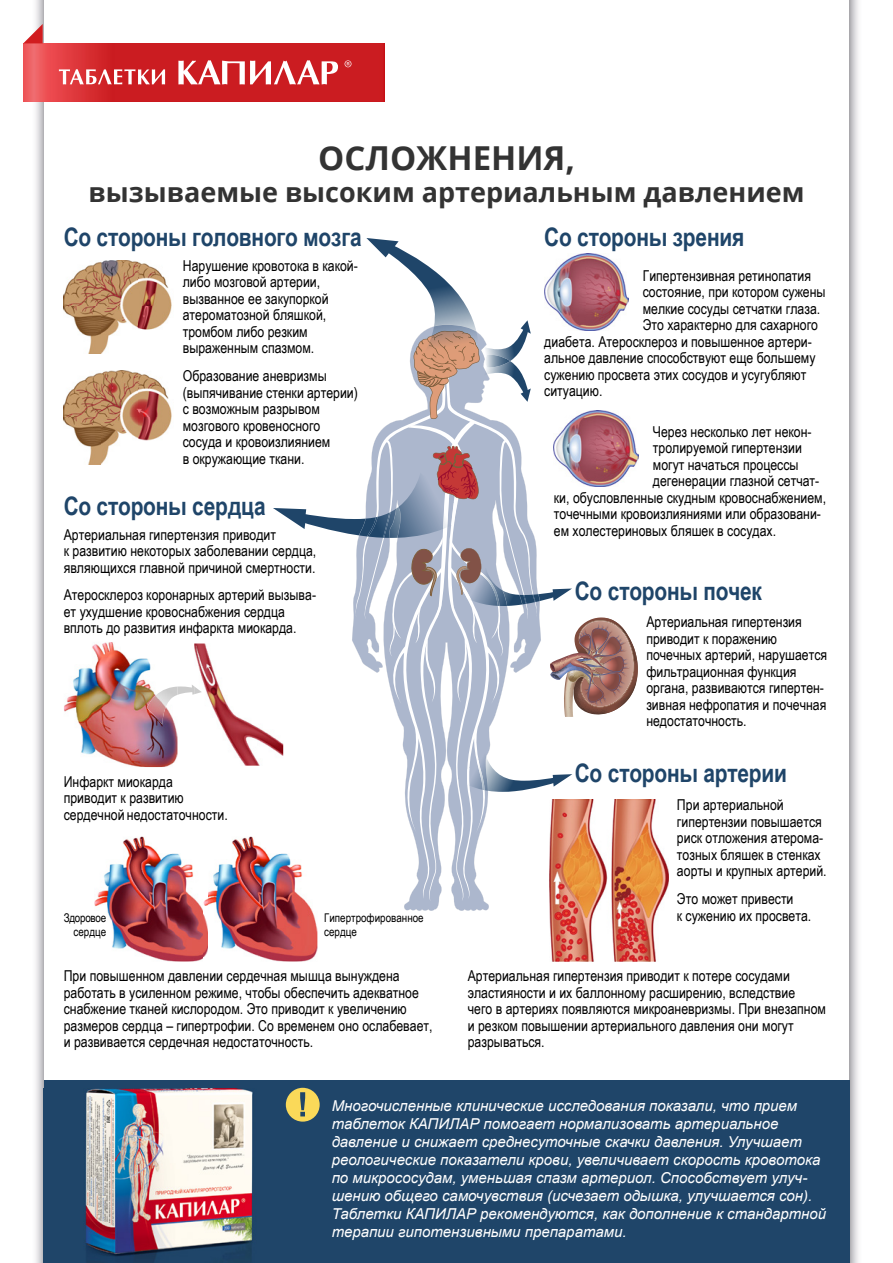
<style>
.page{position:relative;width:893px;height:1263px;background:#fff}
.page>*{position:absolute;margin:0;border:0;box-sizing:border-box;transform-origin:0 0}
.t1{font:700 33px "Open Sans";color:#333}
.t2{font:700 27px "Open Sans";color:#333}
.t3{font:700 25.5px "Arial Narrow";letter-spacing:-.01em;color:#1f4569}
.t4{font:15px/16.5px "Arial Narrow";color:#000}
.t5{font:italic 15px/18px "Arial";color:#fff}
.t6{font:12px/13.5px "Arial Narrow";color:#000}
.t7{font:12px/13.5px "Arial Narrow";letter-spacing:-.02em;color:#000;text-align:right}
</style>
<div class="page">
<svg style="left:35px;top:0;width:9px;height:1263px;background:#d4d4d8"></svg>
<svg style="left:849px;top:0;width:10px;height:1263px;background:#d0d0d3"></svg>
<img style="left:23px;top:43px;width:361px;height:59px">
<svg style="left:23px;top:24px;width:20px;height:19px"></svg>
<svg style="left:345px;top:60px;width:6px;height:7px"></svg>
<svg style="left:178px;top:60px;width:160px;height:24px"></svg>
<svg style="left:59px;top:69px;width:106px;height:15px"></svg>
<div style="left:44px;top:1080px;width:805px;height:183px;background:#1f4569"></div>
<img style="left:64px;top:260px;width:108px;height:94px">
<img style="left:64px;top:370px;width:108px;height:94px">
<img style="left:94px;top:836px;width:223px;height:125px">
<img style="left:204px;top:836px;width:4px;height:125px">
<img style="left:64px;top:642px;width:113px;height:125px">
<img style="left:194px;top:643px;width:79px;height:123px">
<img style="left:147px;top:687px;width:30px;height:37px">
<svg style="left:177px;top:684px;width:25px;height:11px"></svg>
<svg style="left:273px;top:238px;width:365px;height:663px"></svg>
<img style="left:550px;top:799px;width:118px;height:162px">
<div style="left:286px;top:1088px;width:34px;height:33px;background:#fad959;border-radius:50%"></div>
<svg style="left:300px;top:1092px;width:5px;height:24px"></svg>
<img style="left:85px;top:1089px;width:168px;height:174px">
<h1 class="t1" style="left:318px;top:135px;width:258px">ОСЛОЖНЕНИЯ,</h1>
<h2 class="t2" style="left:89px;top:173px;width:717px">вызываемые высоким артериальным давлением</h2>
<h3 class="t3" style="left:64px;top:218px;width:299px">Со стороны головного мозга</h3>
<p class="t4" style="left:183px;top:257px;width:177px">Нарушение кровотока в какой&shy;либо мозговой артерии, вызванное ее закупоркой атероматозной бляшкой, тромбом либо резким выраженным спазмом.</p>
<p class="t4" style="left:183px;top:367px;width:177px">Образование аневризмы (выпячивание стенки артерии) с возможным разрывом мозгового кровеносного сосуда и кровоизлиянием<br>в окружающие ткани.</p>
<h3 class="t3" style="left:64px;top:487px;width:203px">Со стороны сердца</h3>
<p class="t4" style="left:64px;top:525px;width:254px">Артериальная гипертензия приводит<br>к развитию некоторых заболевании сердца, являющихся главной причиной смертности.</p>
<p class="t4" style="left:64px;top:586px;width:254px">Атеросклероз коронарных артерий вызыва&shy;ет ухудшение кровоснабжения сердца вплоть до развития инфаркта миокарда.</p>
<p class="t4" style="left:64px;top:772px;width:165px">Инфаркт миокарда приводит к развитию сердечной недостаточности.</p>
<p class="t7" style="left:64px;top:911px;width:44px">Здоровое сердце</p>
<p class="t6" style="left:324px;top:911px;width:101px">Гипертрофированное сердце</p>
<h3 class="t3" style="left:544px;top:218px;width:202px">Со стороны зрения</h3>
<p class="t4" style="left:643px;top:267px;width:170px">Гипертензивная ретинопатия</p>
<p class="t4" style="left:643px;top:283px;width:184px">состояние, при котором сужены</p>
<p class="t4" style="left:643px;top:300px;width:179px">мелкие сосуды сетчатки глаза.</p>
<p class="t4" style="left:643px;top:316px;width:177px">Это характерно для сахарного</p>
<p class="t4" style="left:544px;top:333px;width:269px">диабета. Атеросклероз и повышенное артери-</p>
<p class="t4" style="left:544px;top:349px;width:273px">альное давление способствуют еще большему</p>
<p class="t4" style="left:544px;top:366px;width:264px">сужению просвета этих сосудов и усугубляют</p>
<p class="t4" style="left:544px;top:382px;width:60px">ситуацию.</p>
<p class="t4" style="left:653px;top:423px;width:160px">Через несколько лет некон-</p>
<p class="t4" style="left:653px;top:439px;width:151px">тролируемой гипертензии</p>
<p class="t4" style="left:653px;top:456px;width:147px">могут начаться процессы</p>
<p class="t4" style="left:653px;top:472px;width:168px">дегенерации глазной сетчат-</p>
<p class="t4" style="left:554px;top:489px;width:274px">ки, обусловленные скудным кровоснабжением,</p>
<p class="t4" style="left:554px;top:505px;width:269px">точечными крово излияниями или образовани-</p>
<p class="t4" style="left:554px;top:522px;width:224px">ем холестериновых бляшек в сосудах.</p>
<h3 class="t3" style="left:575px;top:571px;width:189px">Со стороны почек</h3>
<p class="t4" style="left:646px;top:613px;width:182px">Артериальная гипертензия приводит к поражению почечных артерий, нарушается фильтрационная функция органа, развиваются гипертен&shy;зивная нефропатия и почечная недостаточность.</p>
<h3 class="t3" style="left:575px;top:754px;width:214px">Со стороны артерии</h3>
<p class="t4" style="left:677px;top:796px;width:151px">При артериальной гипертензии повышается риск отложения атерома&shy;тозных бляшек в стенках аорты и крупных артерий.</p>
<p class="t4" style="left:677px;top:890px;width:136px">Это может привести<br>к сужению их просвета.</p>
<p class="t4" style="left:64px;top:967px;width:370px">При повышенном давлении сердечная мышца вынуждена работать в усиленном режиме, чтобы обеспечить адекватное снабжение тканей кислородом. Это приводит к увеличению размеров сердца – гипертрофии. Со временем оно ослабевает, и развивается сердечная недостаточность.</p>
<p class="t4" style="left:468px;top:967px;width:360px">Артериальная гипертензия приводит к потере сосудами эластияности и их баллонному расширению, вследствие<br>чего в артериях появляются микроаневризмы. При внезапном и резком повышении артериального давления они могут разрываться.</p>
<p class="t5" style="left:332px;top:1097px;width:496px">Многочисленные клинические исследования показали, что прием таблеток КАПИЛАР помогает нормализовать артериальное давление и снижает среднесуточные скачки давления. Улучшает реологические показатели крови, увеличивает скорость кровотока по микрососудам, уменьшая спазм артериол. Способствует улуч&shy;шению общего самочувствия (исчезает одышка, улучшается сон).<br>Таблетки КАПИЛАР рекомендуются, как дополнение к стандартной терапии гипотензивными препаратами.</p>
</div>
